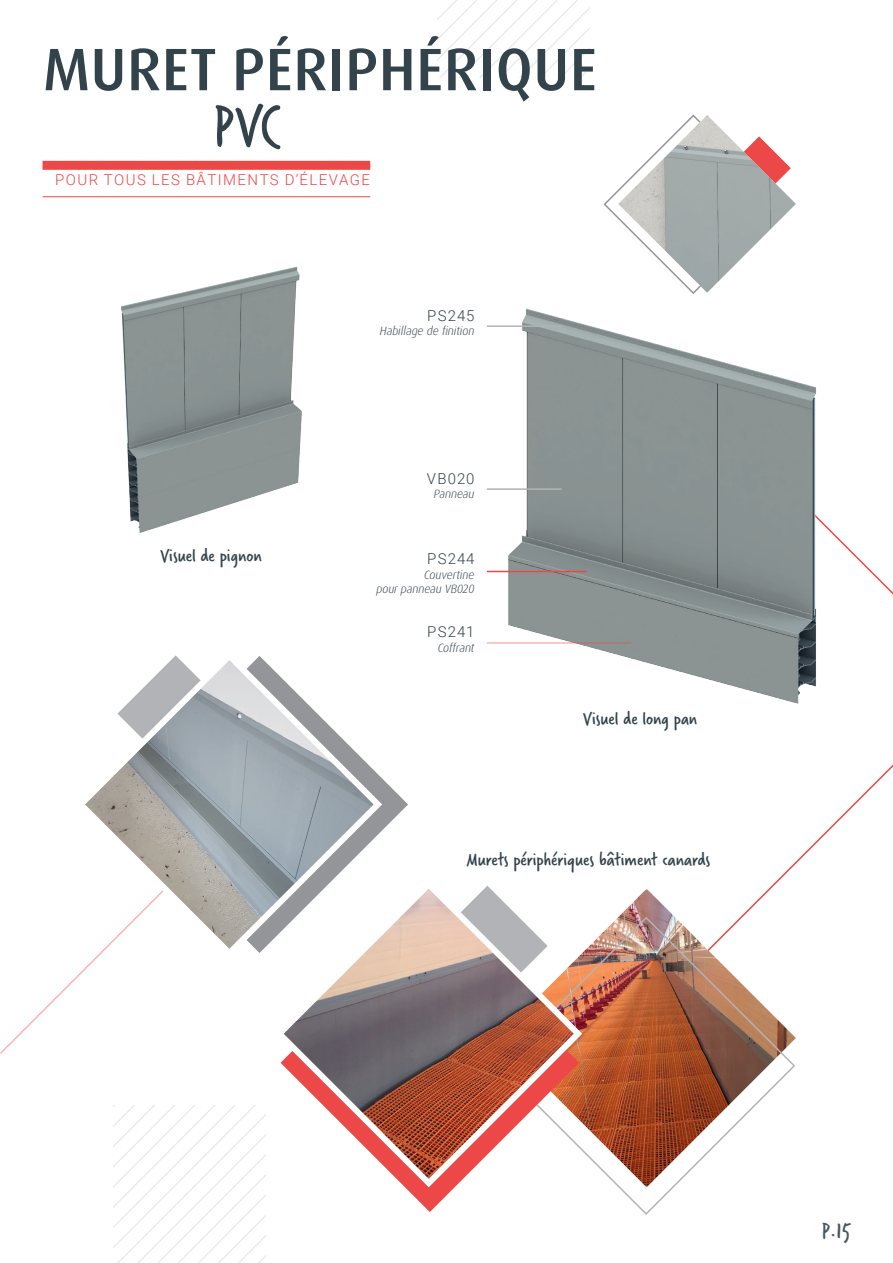
<style>
.page{position:relative;width:893px;height:1263px;background:#fff}
.page>*{position:absolute;margin:0;border:0;box-sizing:border-box;transform-origin:0 0}
.t1{font:500 60px "Dax Pro";letter-spacing:.01em;color:#33434b}
.t2{font:60px "Verveine";color:#33434b}
.t3{font:24px "Verveine";color:#47575f}
.t4{font:19.5px "Verveine";color:#33434b}
.t5{font:300 15px "Roboto";letter-spacing:.095em;color:#ec4848}
.t6{font:300 15px "Roboto";letter-spacing:.07em;color:#33434b}
.t7{font:italic 300 12px/14.4px "Dax Pro";letter-spacing:-.01em;color:#33434b;text-align:right}
</style>
<div class="page">
<svg style="left:113px;top:1106px;width:152px;height:157px"></svg>
<svg style="left:0;top:961px;width:94px;height:93px"></svg>
<svg style="left:438px;top:0;width:152px;height:77px"></svg>
<svg style="left:768px;top:570px;width:125px;height:319px"></svg>
<img style="left:618px;top:115px;width:178px;height:178px">
<svg style="left:386px;top:782px;width:22px;height:45px"></svg>
<svg style="left:85px;top:655px;width:301px;height:306px"></svg>
<img style="left:619px;top:889px;width:152px;height:27px">
<img style="left:586px;top:916px;width:210px;height:299px">
<svg style="left:409px;top:1191px;width:42px;height:21px"></svg>
<svg style="left:271px;top:876px;width:315px;height:315px"></svg>
<img style="left:121px;top:266px;width:181px;height:267px">
<img style="left:486px;top:308px;width:385px;height:414px">
<hr style="left:43px;top:196px;width:327px;height:1px;background:#ec4848">
<div style="left:43px;top:161px;width:327px;height:9px;background:#ec4848"></div>
<hr style="left:487px;top:642px;width:144px;height:2px;background:#ec4848">
<hr style="left:487px;top:488px;width:75px;height:2px;background:#b2b3b7">
<hr style="left:487px;top:325px;width:75px;height:2px;background:#b2b3b7">
<hr style="left:487px;top:571px;width:99px;height:1px;background:#ec4848">
<h1 class="t1" style="left:43px;top:31px;width:556px">MURET PÉRIPHÉRIQUE</h1>
<h1 class="t2" style="left:213px;top:83px;width:70px">PVC</h1>
<p class="t5" style="left:55px;top:169px;width:316px">POUR TOUS LES BÂTIMENTS D’ÉLEVAGE</p>
<p class="t6" style="left:427px;top:305px;width:49px">PS245</p>
<p class="t7" style="left:380px;top:324px;width:96px">Habillage de finition</p>
<p class="t4" style="left:160px;top:542px;width:103px">Visuel de pignon</p>
<p class="t6" style="left:427px;top:468px;width:49px">VB020</p>
<p class="t7" style="left:434px;top:487px;width:42px">Panneau</p>
<p class="t6" style="left:427px;top:548px;width:49px">PS244</p>
<p class="t7" style="left:377px;top:567px;width:100px">Couvertine<br>pour panneau VB020</p>
<p class="t6" style="left:427px;top:621px;width:49px">PS241</p>
<p class="t7" style="left:438px;top:640px;width:38px">Coffrant</p>
<p class="t4" style="left:583px;top:704px;width:116px">Visuel de long pan</p>
<p class="t4" style="left:467px;top:846px;width:245px">Murets périphériques bâtiment canards</p>
<p class="t3" style="left:821px;top:1213px;width:31px">P.15</p>
</div>
